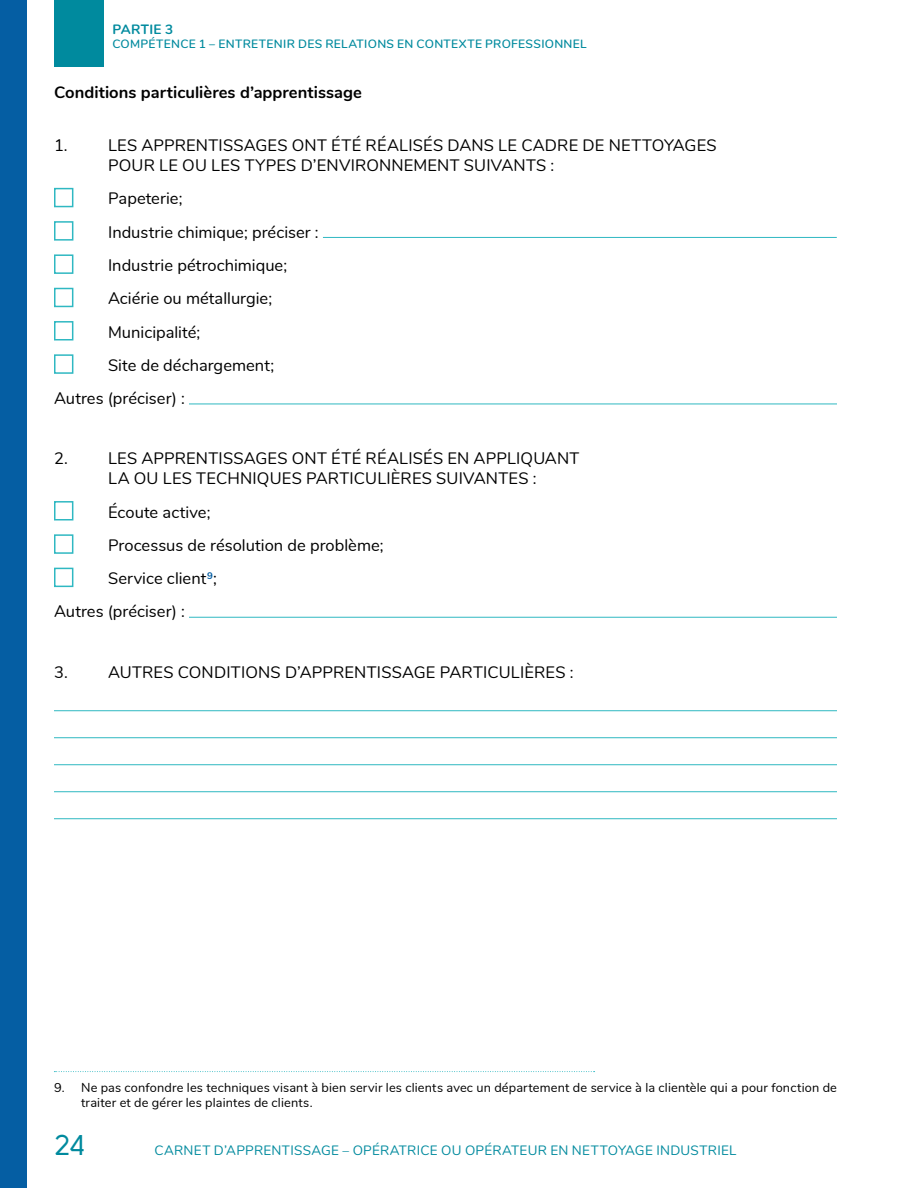
<style>
.page{position:relative;width:918px;height:1188px;background:#fff}
.page>*{position:absolute;margin:0;border:0;box-sizing:border-box;transform-origin:0 0}
.t1{font:28.5px "Solomon Sans Normal";color:#008a9e}
.H5_majuscule{font:16.5px/19.8px "Nunito";letter-spacing:.005em;color:#000}
.H4_bold_noir{font:700 16.5px "Nunito";letter-spacing:.005em;color:#000}
.t2{font:13.5px "Nunito";letter-spacing:.02em;color:#008a9e}
.t3{font:700 13.5px "Nunito";letter-spacing:.02em;color:#008a9e}
.Note_bas_page{font:12.75px/15px "Nunito";letter-spacing:.015em;color:#000}
.t4{font:600 12px "Nunito";letter-spacing:.025em;color:#008a9e}
</style>
<div class="page">
<div style="left:0;top:0;width:27px;height:1188px;background:#055ea3"></div>
<div style="left:54px;top:0;width:50px;height:68px;background:#008a9e"></div>
<hr style="left:323px;top:237px;width:514px;height:1px;background:#2fb8c2">
<hr style="left:189px;top:404px;width:648px;height:1px;background:#2fb8c2">
<hr style="left:189px;top:617px;width:648px;height:1px;background:#2fb8c2">
<hr style="left:54px;top:710px;width:783px;height:1px;background:#2fb8c2">
<hr style="left:54px;top:737px;width:783px;height:1px;background:#2fb8c2">
<hr style="left:54px;top:791px;width:783px;height:1px;background:#2fb8c2">
<hr style="left:54px;top:818px;width:783px;height:1px;background:#2fb8c2">
<hr style="left:54px;top:764px;width:783px;height:1px;background:#2fb8c2">
<svg style="left:54px;top:1071px;width:541px;height:1px"></svg>
<div style="left:54px;top:188px;width:19px;height:19px;border:2px solid #2fb8c2"></div>
<div style="left:54px;top:221px;width:19px;height:20px;border:2px solid #2fb8c2"></div>
<div style="left:54px;top:254px;width:19px;height:20px;border:2px solid #2fb8c2"></div>
<div style="left:54px;top:288px;width:19px;height:19px;border:2px solid #2fb8c2"></div>
<div style="left:54px;top:321px;width:19px;height:20px;border:2px solid #2fb8c2"></div>
<div style="left:54px;top:354px;width:19px;height:20px;border:2px solid #2fb8c2"></div>
<div style="left:54px;top:501px;width:19px;height:20px;border:2px solid #2fb8c2"></div>
<div style="left:54px;top:534px;width:19px;height:20px;border:2px solid #2fb8c2"></div>
<div style="left:54px;top:568px;width:19px;height:19px;border:2px solid #2fb8c2"></div>
<p class="t3" style="left:112px;top:19px;width:62px">PARTIE 3</p>
<p class="t4" style="left:112px;top:35px;width:476px">COMPÉTENCE 1 – ENTRETENI R DES RELATIONS EN CONTEXTE PROFESSIONNEL</p>
<p class="H4_bold_noir" style="left:54px;top:80px;width:309px">Conditions particulières d’apprentissage</p>
<p class="H5_majuscule" style="left:54px;top:135px;width:15px">1.</p>
<p class="H5_majuscule" style="left:108px;top:135px;width:610px">LES APPRENTISSAGES ONT ÉTÉ RÉALISÉS DANS LE CADRE DE NETTOYAGES<br>POUR LE OU LES TYPES D’ENVIRONNEMENT SUIVANTS :</p>
<p class="H5_majuscule" style="left:108px;top:188px;width:76px">Papeterie;</p>
<p class="H5_majuscule" style="left:108px;top:221px;width:212px">Industrie chimique; préciser :</p>
<p class="H5_majuscule" style="left:108px;top:254px;width:181px">Industrie pétrochimique;</p>
<p class="H5_majuscule" style="left:108px;top:288px;width:166px">Aciérie ou métallurgie;</p>
<p class="H5_majuscule" style="left:108px;top:321px;width:94px">Municipalité;</p>
<p class="H5_majuscule" style="left:108px;top:354px;width:168px">Site de déchargement;</p>
<p class="H5_majuscule" style="left:54px;top:388px;width:132px">Autres (préciser) :</p>
<p class="H5_majuscule" style="left:54px;top:448px;width:15px">2.</p>
<p class="H5_majuscule" style="left:108px;top:448px;width:473px">LES APPRENTISSAGES ONT ÉTÉ RÉALISÉS EN APPLIQUANT<br>LA OU LES TECHNIQUES PARTICULIÈRES SUIVANTES :</p>
<p class="H5_majuscule" style="left:108px;top:501px;width:104px">Écoute active;</p>
<p class="H5_majuscule" style="left:108px;top:534px;width:277px">Processus de résolution de problème;</p>
<p class="H5_majuscule" style="left:108px;top:568px;width:110px">Service client<sup>9</sup>;</p>
<p class="H5_majuscule" style="left:54px;top:601px;width:132px">Autres (préciser) :</p>
<p class="H5_majuscule" style="left:54px;top:661px;width:15px">3.</p>
<p class="H5_majuscule" style="left:108px;top:661px;width:467px">AUTRES CONDITIONS D’APPRENTISSAGE PARTICULIÈRES :</p>
<p class="Note_bas_page" style="left:81px;top:1079px;width:757px;text-indent:-27px">9. Ne pas confondre les techniques visant à bien servir les clients avec un département de service à la clientèle qui a pour fonction de traiter et de gérer les plaintes de clients.</p>
<h1 class="t1" style="left:54px;top:1129px;width:32px">24</h1>
<p class="t2" style="left:155px;top:1140px;width:583px">CARNET D’APPRENTISSAGE – OPÉRATRICE OU OPÉRATEUR EN NETTOYAGE INDUSTRIEL</p>
</div>
